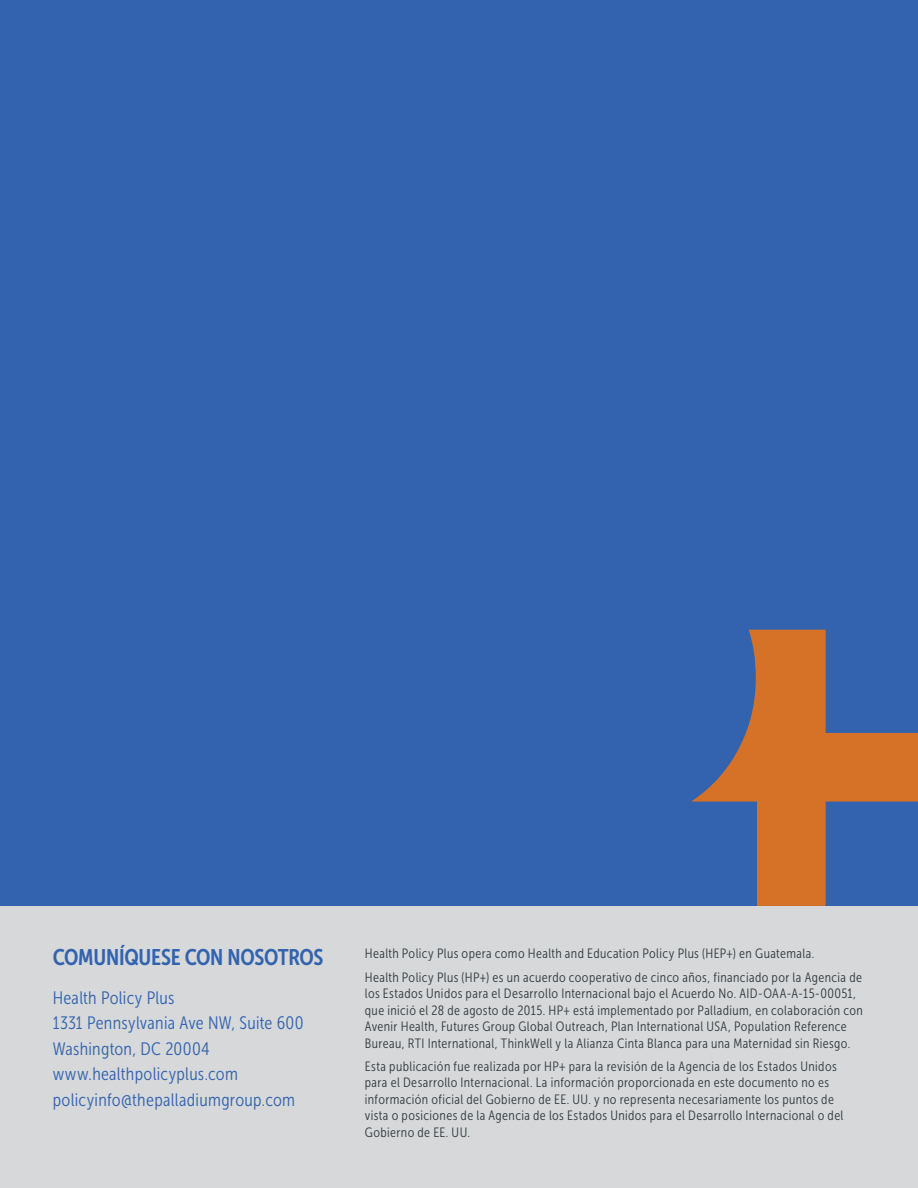
<style>
.page{position:relative;width:918px;height:1188px;background:#fff}
.page>*{position:absolute;margin:0;border:0;box-sizing:border-box;transform-origin:0 0}
.Body{font:22.5px "Museo Sans Cond 700";letter-spacing:-.015em;color:#3363af}
.t1{font:18px/25.5px "Museo Sans Cond 300";letter-spacing:.015em;color:#3363af}
.Disclaimer{font:13.5px/16.5px "Museo Sans Cond 300";letter-spacing:.03em;color:#313a40}
</style>
<div class="page">
<div style="left:0;top:0;width:918px;height:907px;background:#3363af"></div>
<svg style="left:691px;top:630px;width:227px;height:276px"></svg>
<div style="left:0;top:907px;width:918px;height:281px;background:#d6d8d9"></div>
<p class="Body" style="left:53px;top:944px;width:272px">COMUNÍQUESE CON NOSOTROS</p>
<p class="t1" style="left:53px;top:985px;width:252px">Health Policy Plus<br>1331 Pennsylvania Ave NW, Suite 600<br>Washington, DC 20004 www.healthpolicyplus.com policyinfo@thepalladiumgroup.com</p>
<p class="Disclaimer" style="left:365px;top:946px;width:451px">Health Policy Plus opera como Health and Education Policy Plus (HEP+) en Guatemala.</p>
<p class="Disclaimer" style="left:365px;top:969px;width:500px">Health Policy Plus (HP+) es un acuerdo cooperativo de cinco años, financiado por la Agencia de los Estados Unidos para el Desarrollo Internacional bajo el Acuerdo No. AID-OAA-A-15-00051, que inició el 28 de agosto de 2015. HP+ está implementado por Palladium, en colaboración con Avenir Health, Futures Group Global Outreach, Plan International USA, Population Reference Bureau, RTI International, ThinkWell y la Alianza Cinta Blanca para una Maternidad sin Riesgo.</p>
<p class="Disclaimer" style="left:365px;top:1058px;width:480px">Esta publicación fue realizada por HP+ para la revisión de la Agencia de los Estados Unidos para el Desarrollo Internacional. La información proporcionada en este documento no es información oficial del Gobierno de EE. UU. y no representa necesariamente los puntos de vista o posiciones de la Agencia de los Estados Unidos para el Desarrollo Internacional o del Gobierno de EE. UU.</p>
</div>
